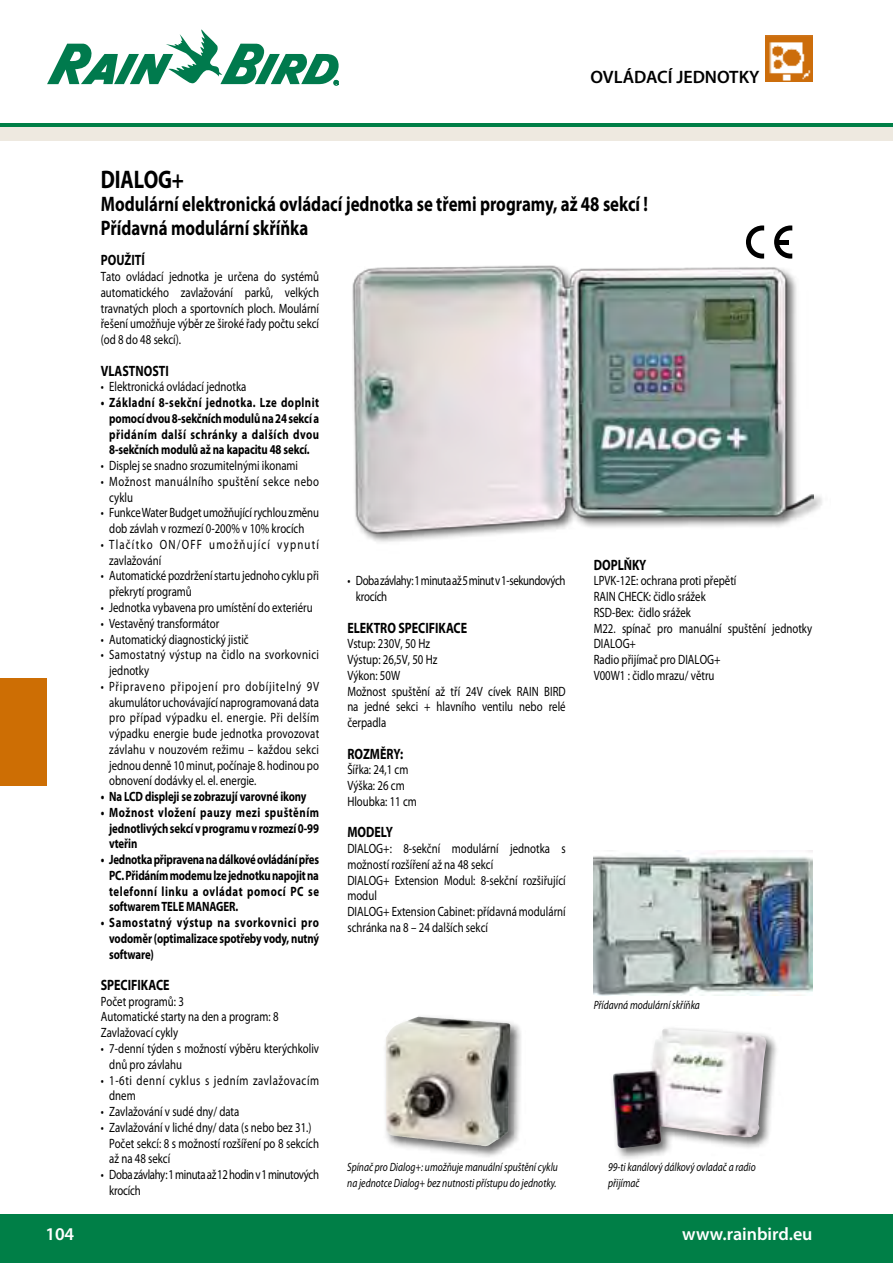
<style>
.page{position:relative;width:893px;height:1263px;background:#fff}
.page>*{position:absolute;margin:0;border:0;box-sizing:border-box;transform-origin:0 0}
.t1{font:700 25.5px "Myriad Pro";letter-spacing:-.01em;color:#000;scale:.8 1}
.t2{font:700 21px/23.2px "Myriad Pro";color:#000;scale:.8 1}
.t3{font:600 18px "Myriad Pro";color:#fff}
.t4{font:600 18px "Myriad Pro";color:#000}
.t5{font:700 15px "Myriad Pro";color:#000;scale:.8 1}
.t6{font:13.5px/15.8px "Myriad Pro";color:#000;scale:.8 1}
.t7{font:700 13.5px/15.8px "Myriad Pro";letter-spacing:-.01em;color:#000;text-align:justify;scale:.8 1}
.t8{font:13.5px/15.8px "Myriad Pro";letter-spacing:-.035em;color:#000;scale:.8 1}
.t9{font:13.5px/15.8px "Myriad Pro";letter-spacing:-.03em;color:#000;scale:.8 1}
.t10{font:13.5px/15.8px "Myriad Pro";letter-spacing:.035em;color:#000;scale:.8 1}
.t11{font:13.5px/15.8px "Myriad Pro";letter-spacing:.11em;color:#000;scale:.8 1}
.t12{font:13.5px/15.8px "Myriad Pro";letter-spacing:.04em;color:#000;scale:.8 1}
.t13{font:13.5px/15.8px "Myriad Pro";letter-spacing:.055em;color:#000;scale:.8 1}
.t14{font:italic 12px/15.8px "Myriad Pro";color:#000;scale:.8 1}
</style>
<div class="page">
<img style="left:766px;top:35px;width:46px;height:47px">
<svg style="left:47px;top:29px;width:292px;height:57px"></svg>
<div style="left:0;top:123px;width:893px;height:5px;background:#007f47"></div>
<div style="left:0;top:127px;width:893px;height:14px;background:#eee9e0"></div>
<div style="left:0;top:1215px;width:893px;height:48px;background:#007f47"></div>
<div style="left:0;top:678px;width:47px;height:107px;background:#cd6e04"></div>
<img style="left:352px;top:265px;width:462px;height:273px">
<svg style="left:746px;top:225px;width:18px;height:34px"></svg>
<svg style="left:774px;top:225px;width:18px;height:34px"></svg>
<div style="left:777px;top:240px;width:12px;height:5px;background:#000"></div>
<div style="left:609px;top:1025px;width:181px;height:157px;background:#000;opacity:.6"></div>
<img style="left:613px;top:1029px;width:154px;height:119px">
<div style="left:382px;top:1013px;width:164px;height:160px;background:#000;opacity:.6"></div>
<img style="left:386px;top:1017px;width:106px;height:129px">
<img style="left:594px;top:850px;width:218px;height:145px">
<h3 class="t4" style="left:590px;top:66px;width:171px">OVLÁDACÍ JEDNOTKY</h3>
<h1 class="t1" style="left:101px;top:163px;width:106px">DIALOG+</h1>
<h2 class="t2" style="left:101px;top:192px;width:686px">Modulární elektronická ovládací jednotka se třemi programy, až 48 sekcí !<br>Přídavná modulární skříňka</h2>
<p class="t5" style="left:101px;top:251px;width:57px">POUŽITÍ</p>
<p class="t6" style="left:101px;top:268px;width:274px;text-align:justify">Tato ovládací jednotka je určena do systémů automatického zavlažování parků, velkých travnatých ploch a sportovních ploch. Moulární řešení umožňuje výběr ze široké řady počtu sekcí (od 8 do 48 sekcí).</p>
<p class="t5" style="left:101px;top:361px;width:87px">VLASTNOSTI</p>
<p class="t6" style="left:101px;top:379px;width:184px">• Elektronická ovládací jednotka</p>
<p class="t7" style="left:109px;top:394px;width:264px;text-indent:-8px">• Základní 8-sekční jednotka. Lze doplnit pomocídvou8-sekčníchmodulůna24sekcí a přidáním další schránky a dalších dvou 8-sekčních modulů až na kapacitu 48 sekcí.</p>
<p class="t6" style="left:101px;top:458px;width:248px">• Displej se snadno srozumitelnými ikonami</p>
<p class="t12" style="left:109px;top:473px;width:264px;text-indent:-8px">• Možnost manuálního spuštění sekce nebo cyklu</p>
<p class="t6" style="left:101px;top:505px;width:274px;text-align:center">• FunkceWater Budgetumožňujícírychlou změnu dob závlah v rozmezí 0-200% v 10% krocích</p>
<p class="t11" style="left:109px;top:536px;width:264px;text-indent:-8px">• Tlačítko ON/OFF umožňující vypnutí zavlažování</p>
<p class="t6" style="left:109px;top:568px;width:264px;text-indent:-8px">• Automatické pozdržení startu jednoho cyklu při překrytí programů</p>
<p class="t6" style="left:101px;top:599px;width:266px">• Jednotka vybavena pro umístění do exteriéru</p>
<p class="t6" style="left:101px;top:615px;width:150px">• Vestavěný transformátor</p>
<p class="t6" style="left:101px;top:631px;width:186px">• Automatický diagnostický jistič</p>
<p class="t10" style="left:109px;top:647px;width:264px;text-indent:-8px">• Samostatný výstup na čidlo na svorkovnici jednotky</p>
<p class="t6" style="left:109px;top:678px;width:264px;text-align:justify;text-indent:-8px">• Připraveno připojení pro dobíjitelný 9V akumulátor uchovávající naprogramovaná data pro případ výpadku el. energie. Při delším výpadku energie bude jednotka provozovat závlahu v nouzovém režimu – každou sekci jednou denně 10 minut, počínaje 8. hodinou po obnovení dodávky el. el. energie.</p>
<p class="t7" style="left:101px;top:788px;width:259px">• Na LCD displeji se zobrazují varovné ikony</p>
<p class="t7" style="left:109px;top:804px;width:264px;text-indent:-8px">• Možnost vložení pauzy mezi spuštěním jednotlivých sekcí v programu v rozmezí 0-99 vteřin</p>
<p class="t7" style="left:109px;top:851px;width:264px;text-indent:-8px">• Jednotkapřipravenanadálkovéovládánípřes PC. Přidáním modemu lze jednotku napojit na telefonní linku a ovládat pomocí PC se softwaremTELE MANAGER.</p>
<p class="t7" style="left:109px;top:914px;width:264px;text-indent:-8px">• Samostatný výstup na svorkovnici pro vodoměr (optimalizace spotřeby vody, nutný software)</p>
<p class="t5" style="left:101px;top:975px;width:88px">SPECIFIKACE</p>
<p class="t6" style="left:101px;top:993px;width:224px">Počet programů: 3<br>Automatické starty na den a program: 8<br>Zavlažovací cykly</p>
<p class="t6" style="left:109px;top:1040px;width:264px;text-indent:-8px">• 7-denní týden s možností výběru kterýchkoliv dnů pro závlahu</p>
<p class="t13" style="left:109px;top:1072px;width:264px;text-indent:-8px">• 1-6ti denní cyklus s jedním zavlažovacím dnem</p>
<p class="t6" style="left:101px;top:1103px;width:175px">• Zavlažování v sudé dny/ data</p>
<p class="t6" style="left:109px;top:1119px;width:264px;text-indent:-8px">• Zavlažování v liché dny/ data (s nebo bez 31.)<br>Počet sekcí: 8 s možností rozšíření po 8 sekcích až na 48 sekcí</p>
<p class="t9" style="left:109px;top:1166px;width:264px;text-indent:-8px">• Dobazávlahy:1minutaaž12hodinv1minutových krocích</p>
<p class="t8" style="left:356px;top:573px;width:264px;text-indent:-8px">• Dobazávlahy:1minutaaž5minutv1-sekundových krocích</p>
<p class="t5" style="left:347px;top:618px;width:151px">ELEKTRO SPECIFIKACE</p>
<p class="t6" style="left:347px;top:636px;width:274px">Vstup: 230V, 50 Hz<br>Výstup: 26,5V, 50 Hz<br>Výkon: 50W<br>Možnost spuštění až tří 24V cívek RAIN BIRD na jedné sekci + hlavního ventilu nebo relé čerpadla</p>
<p class="t5" style="left:347px;top:744px;width:71px">ROZMĚRY:</p>
<p class="t6" style="left:347px;top:762px;width:89px">Šířka: 24,1 cm<br>Výška: 26 cm<br>Hloubka: 11 cm</p>
<p class="t5" style="left:347px;top:822px;width:59px">MODELY</p>
<p class="t6" style="left:347px;top:840px;width:274px">DIALOG+: 8-sekční modulární jednotka s možností rozšíření až na 48 sekcí<br>DIALOG+ Extension Modul: 8-sekční rozšiřující modul<br>DIALOG+ Extension Cabinet: přídavná modulární schránka na 8 – 24 dalších sekcí</p>
<p class="t5" style="left:594px;top:555px;width:67px">DOPLŇKY</p>
<p class="t6" style="left:594px;top:573px;width:274px">LPVK-12E: ochrana proti přepětí<br>RAIN CHECK: čidlo srážek<br>RSD-Bex: čidlo srážek<br>M22. spínač pro manuální spuštění jednotky<br>DIALOG+<br>Radio přijímač pro DIALOG+<br>V00W1 : čidlo mrazu/ větru</p>
<p class="t14" style="left:594px;top:997px;width:134px">Přídavná modulární skříňka</p>
<p class="t14" style="left:347px;top:1159px;width:265px">Spínač pro Dialog+: umožňuje manuální spuštění cyklu na jednotce Dialog+ bez nutnosti přístupu do jednotky.</p>
<p class="t14" style="left:608px;top:1159px;width:186px">99-ti kanálový dálkový ovladač a radio přijímač</p>
<h3 class="t3" style="left:45px;top:1221px;width:59px">104104</h3>
<h3 class="t3" style="left:682px;top:1220px;width:132px">www.rainbird.eu</h3>
</div>
